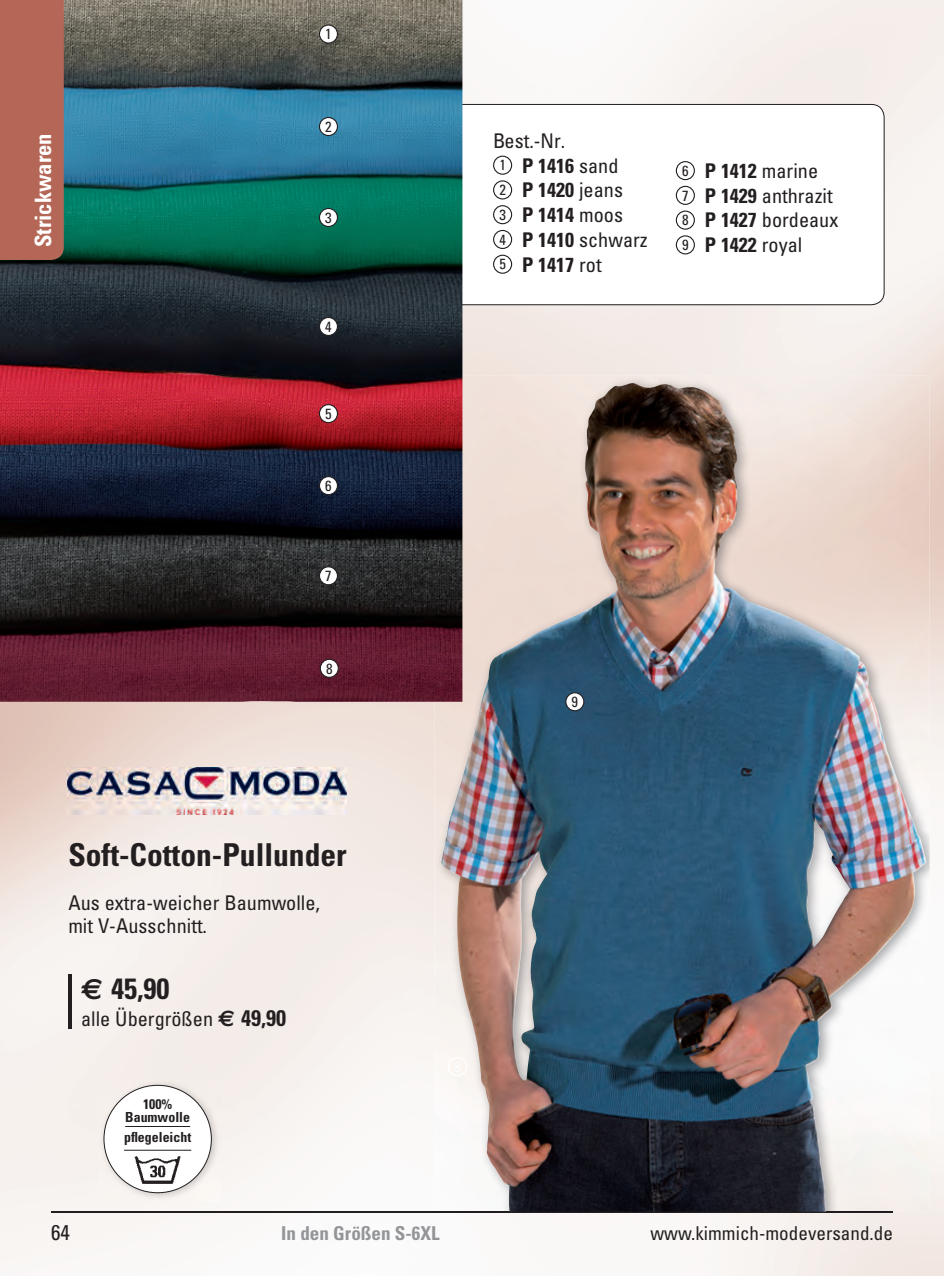
<style>
.page{position:relative;width:944px;height:1276px;background:#fff}
.page>*{position:absolute;margin:0;border:0;box-sizing:border-box;transform-origin:0 0}
.t1{font:700 condensed 31.5px "Univers";color:#231f20}
.t2{font:700 condensed 29.25px "Univers";color:#231f20}
.t3{font:700 condensed 22.5px "Univers";color:#fff}
.t4{font:condensed 21.38px "Univers";color:#231f20}
.t5{font:condensed 20.25px/24.8px "Univers";color:#231f20}
.t6{font:condensed 19.12px "Univers";color:#231f20}
.t7{font:700 condensed 19.12px "Univers";color:#939598}
.t8{font:condensed 14.62px "Univers";color:#231f20}
.t9{font:700 condensed 13.95px/13.3px "Univers";color:#231f20;text-align:center}
.s1{font-family:"Euro Sans";font-stretch:normal}
.s2{font-family:"Euro Sans";font-weight:700;font-stretch:normal;font-size:22.5px}
.s3{font-weight:700;font-size:22.5px}
.s4{font-size:14.62px}
.s5{font-weight:700}
</style>
<div class="page">
<img style="left:0;top:0;width:944px;height:1276px">
<hr style="left:51px;top:1211px;width:842px;height:1px;background:#231f20">
<div style="left:448px;top:104px;width:436px;height:201px;background:#fff;border-radius:13px"></div>
<div style="left:448px;top:104px;width:436px;height:201px;border:1px solid #231f20;border-radius:13px"></div>
<div style="left:493px;top:156px;width:19px;height:19px;border:1px solid #231f20;border-radius:50%"></div>
<div style="left:493px;top:180px;width:19px;height:19px;border:1px solid #231f20;border-radius:50%"></div>
<div style="left:493px;top:205px;width:19px;height:19px;border:1px solid #231f20;border-radius:50%"></div>
<div style="left:493px;top:230px;width:19px;height:19px;border:1px solid #231f20;border-radius:50%"></div>
<div style="left:493px;top:255px;width:19px;height:19px;border:1px solid #231f20;border-radius:50%"></div>
<div style="left:676px;top:161px;width:19px;height:19px;border:1px solid #231f20;border-radius:50%"></div>
<div style="left:676px;top:186px;width:19px;height:19px;border:1px solid #231f20;border-radius:50%"></div>
<div style="left:676px;top:211px;width:19px;height:19px;border:1px solid #231f20;border-radius:50%"></div>
<div style="left:676px;top:235px;width:19px;height:19px;border:1px solid #231f20;border-radius:50%"></div>
<hr style="left:68px;top:974px;width:4px;height:54px;background:#231f20">
<img style="left:99px;top:1080px;width:122px;height:122px">
<div style="left:104px;top:1085px;width:107px;height:107px;background:#fff;border-radius:50%"></div>
<hr style="left:125px;top:1126px;width:65px;height:1px;background:#231f20">
<hr style="left:124px;top:1149px;width:67px;height:1px;background:#231f20">
<img style="left:135px;top:1156px;width:45px;height:27px">
<img style="left:650px;top:376px;width:280px;height:197px">
<img style="left:789px;top:376px;width:141px;height:99px">
<img style="left:434px;top:1112px;width:7px;height:99px">
<img style="left:927px;top:792px;width:3px;height:78px">
<img style="left:434px;top:1211px;width:459px;height:1px">
<img style="left:441px;top:383px;width:486px;height:828px">
<img style="left:67px;top:767px;width:280px;height:47px">
<img style="left:0;top:0;width:462px;height:702px">
<div style="left:319px;top:118px;width:18px;height:17px;background:#fff;border-radius:50%"></div>
<div style="left:319px;top:117px;width:19px;height:19px;border:1px solid #231f20;border-radius:50%"></div>
<div style="left:319px;top:208px;width:18px;height:18px;background:#fff;border-radius:50%"></div>
<div style="left:319px;top:208px;width:19px;height:19px;border:1px solid #231f20;border-radius:50%"></div>
<div style="left:319px;top:404px;width:18px;height:18px;background:#fff;border-radius:50%"></div>
<div style="left:319px;top:404px;width:19px;height:19px;border:1px solid #231f20;border-radius:50%"></div>
<div style="left:320px;top:659px;width:18px;height:18px;background:#fff;border-radius:50%"></div>
<div style="left:320px;top:659px;width:19px;height:19px;border:1px solid #231f20;border-radius:50%"></div>
<div style="left:319px;top:476px;width:18px;height:18px;background:#fff;border-radius:50%"></div>
<div style="left:319px;top:476px;width:19px;height:19px;border:1px solid #231f20;border-radius:50%"></div>
<div style="left:319px;top:567px;width:18px;height:18px;background:#fff;border-radius:50%"></div>
<div style="left:319px;top:566px;width:19px;height:19px;border:1px solid #231f20;border-radius:50%"></div>
<div style="left:319px;top:25px;width:18px;height:18px;background:#fff;border-radius:50%"></div>
<div style="left:319px;top:24px;width:19px;height:20px;border:1px solid #231f20;border-radius:50%"></div>
<div style="left:319px;top:317px;width:18px;height:18px;background:#fff;border-radius:50%"></div>
<div style="left:319px;top:317px;width:19px;height:19px;border:1px solid #231f20;border-radius:50%"></div>
<div style="left:566px;top:693px;width:18px;height:18px;background:#fff;border-radius:50%"></div>
<div style="left:565px;top:692px;width:19px;height:19px;border:1px solid #231f20;border-radius:50%"></div>
<div style="left:0;top:0;width:64px;height:260px;background:#b56757"></div>
<p class="t3" style="left:35px;top:247px;width:115px;rotate:-90deg">Strickwaren</p>
<p class="t8" style="left:325px;top:28px;width:8px">1</p>
<p class="t8" style="left:325px;top:121px;width:8px">2</p>
<p class="t8" style="left:325px;top:212px;width:8px">3</p>
<p class="t8" style="left:325px;top:321px;width:8px">4</p>
<p class="t8" style="left:325px;top:408px;width:8px">5</p>
<p class="t8" style="left:325px;top:480px;width:8px">6</p>
<p class="t8" style="left:325px;top:570px;width:8px">7</p>
<p class="t8" style="left:326px;top:662px;width:8px">8</p>
<h1 class="t1" style="left:68px;top:843px;width:280px">Soft-Cotton-Pullunder</h1>
<p class="t5" style="left:68px;top:892px;width:253px;line-height:23.6px">Aus extra-weicher Baumwolle, mit V-Ausschnitt.</p>
<h2 class="t2" style="left:81px;top:978px;width:90px"><span class="s1">€</span> 45,90</h2>
<p class="t5" style="left:81px;top:1008px;width:207px">alle Übergrößen <span class="s2">€</span> <span class="s3">49,90</span></p>
<p class="t9" style="left:125px;top:1098px;width:66px">100%<br>Baumwolle</p>
<p class="t9" style="left:124px;top:1132px;width:69px">pflegeleicht</p>
<p class="t5" style="left:499px;top:130px;width:150px;text-indent:-6px">Best.-Nr.<br><span class="s4">1</span> <span class="s5">P 1416</span> sand<br><span class="s4">2</span> <span class="s5">P 1420</span> jeans<br><span class="s4">3</span> <span class="s5">P 1414</span> moos<br><span class="s4">4</span> <span class="s5">P 1410</span> schwarz<br><span class="s4">5</span> <span class="s5">P 1417</span> rot</p>
<p class="t5" style="left:682px;top:160px;width:158px"><span class="s4">6</span> <span class="s5">P 1412</span> marine<br><span class="s4">7</span> <span class="s5">P 1429</span> anthrazit<br><span class="s4">8</span> <span class="s5">P 1427</span> bordeaux<br><span class="s4">9</span> <span class="s5">P 1422</span> royal</p>
<p class="t8" style="left:572px;top:696px;width:8px">9</p>
<p class="t4" style="left:51px;top:1223px;width:20px">64</p>
<p class="t6" style="left:650px;top:1225px;width:244px">www.kimmich-modeversand.de</p>
<p class="t7" style="left:281px;top:1226px;width:160px">In den Größen S-6XL</p>
</div>
